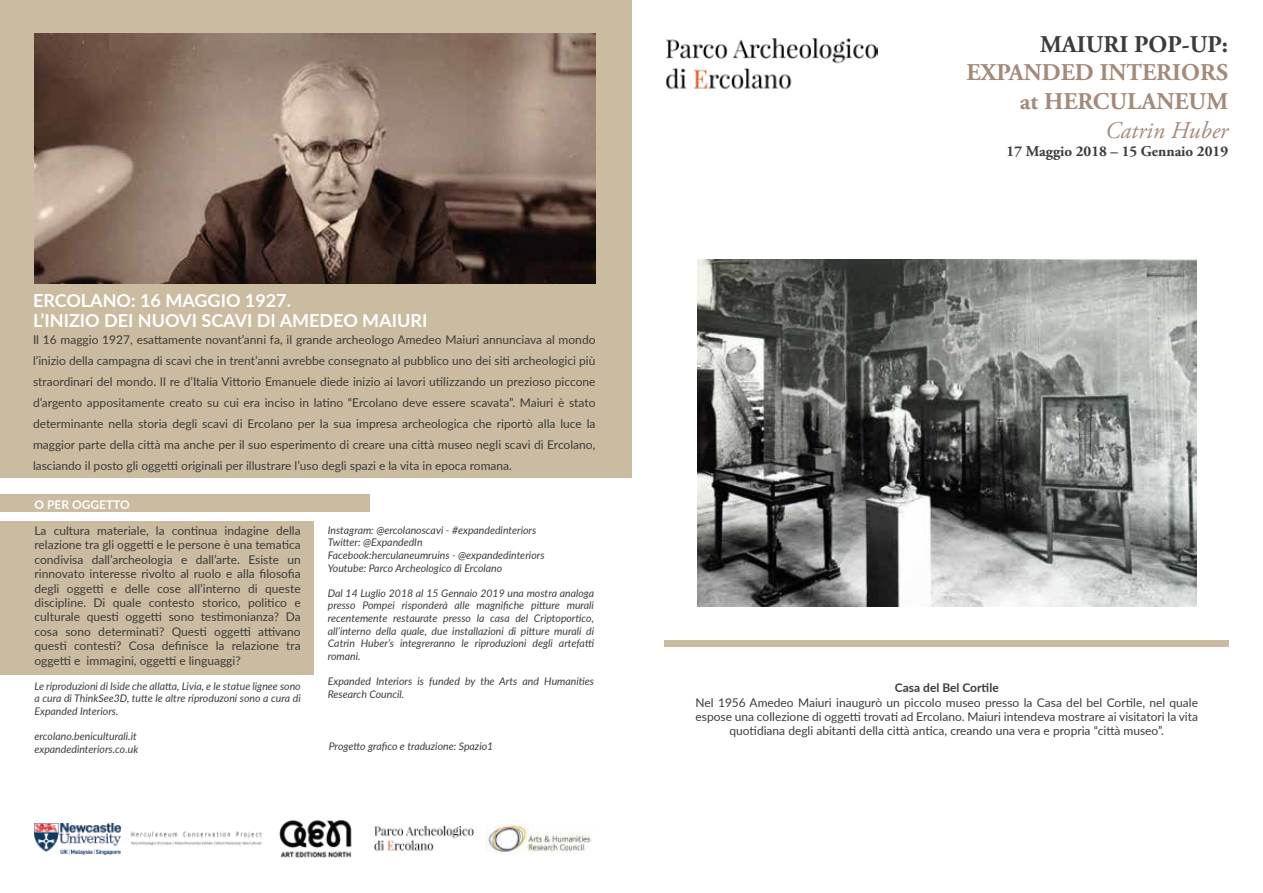
<style>
.page{position:relative;width:1263px;height:893px;background:#fff}
.page>*{position:absolute;margin:0;border:0;box-sizing:border-box;transform-origin:0 0}
.t1{font:700 24px/28.8px "Adobe Garamond Pro";color:#a48a7a;text-align:right}
.t2{font:700 24px "Adobe Garamond Pro";color:#3c3c3b}
.t3{font:italic 24px "Adobe Garamond Pro";color:#a48a7a}
.t4{font:700 18px/19.8px "Lato";color:#fff}
.t5{font:700 15px "Adobe Garamond Pro";color:#3c3c3b}
.t6{font:12px/14.4px "Lato";color:#3c3c3b;text-align:justify}
.t7{font:700 12px "Lato";color:#3c3c3b}
.t8{font:700 12px "Lato";color:#fff}
.t9{font:italic 10.5px/12.6px "Lato";color:#3c3c3b}
</style>
<div class="page">
<div style="left:0;top:521px;width:314px;height:153px;background:#cbbba0"></div>
<div style="left:0;top:494px;width:370px;height:18px;background:#cbbba0"></div>
<div style="left:0;top:0;width:631px;height:478px;background:#cbbba0"></div>
<div style="left:665px;top:640px;width:564px;height:7px;background:#cbbba0"></div>
<img style="left:697px;top:259px;width:499px;height:347px">
<img style="left:34px;top:34px;width:562px;height:250px">
<img style="left:666px;top:38px;width:212px;height:52px">
<img style="left:34px;top:823px;width:86px;height:32px">
<img style="left:279px;top:820px;width:73px;height:38px">
<img style="left:486px;top:824px;width:106px;height:30px">
<img style="left:130px;top:831px;width:132px;height:15px">
<img style="left:374px;top:826px;width:100px;height:25px">
<h2 class="t4" style="left:33px;top:290px;width:396px">ERCOLANO: 16 MAGGIO 1927.<br>L’INIZIO DEI NUOVI SCAVI DI AMEDEO MAIURI</h2>
<p class="t6" style="left:33px;top:328px;width:564px;line-height:21px">Il 16 maggio 1927, esattamente novant’anni fa, il grande archeologo Amedeo Maiuri annunciava al mondo l’inizio della campagna di scavi che in trent’anni avrebbe consegnato al pubblico uno dei siti archeologici più straordinari del mondo. Il re d’Italia Vittorio Emanuele diede inizio ai lavori utilizzando un prezioso piccone d’argento appositamente creato su cui era inciso in latino “Ercolano deve essere scavata”. Maiuri è stato determinante nella storia degli scavi di Ercolano per la sua impresa archeologica che riportò alla luce la maggior parte della città ma anche per il suo esperimento di creare una città museo negli scavi di Ercolano, lasciando il posto gli oggetti originali per illustrare l’uso degli spazi e la vita in epoca romana.</p>
<p class="t8" style="left:34px;top:495px;width:97px">O PER OGGETTO</p>
<p class="t6" style="left:34px;top:523px;width:268px">La cultura materiale, la continua indagine della relazione tra gli oggetti e le persone è una tematica condivisa dall’archeologia e dall’arte. Esiste un rinnovato interesse rivolto al ruolo e alla filosofia degli oggetti e delle cose all’interno di queste discipline. Di quale contesto storico, politico e culturale questi oggetti sono testimonianza? Da cosa sono determinati? Questi oggetti attivano questi contesti? Cosa definisce la relazione tra oggetti e immagini, oggetti e linguaggi?</p>
<p class="t9" style="left:34px;top:679px;width:268px;text-align:justify">Le riproduzioni di Iside che allatta, Livia, e le statue lignee sono a cura di ThinkSee3D, tutte le altre riproduzoni sono a cura di Expanded Interiors.</p>
<p class="t9" style="left:34px;top:730px;width:105px">ercolano.beniculturali.it expandedinteriors.co.uk</p>
<p class="t9" style="left:328px;top:523px;width:218px">Instagram: @ercolanoscavi - #expandedinteriors Twitter: @ExpandedIn Facebook:herculaneumruins - @expandedinteriors Youtube: Parco Archeologico di Ercolano</p>
<p class="t9" style="left:328px;top:586px;width:268px;text-align:justify">Dal 14 Luglio 2018 al 15 Gennaio 2019 una mostra analoga presso Pompei risponderà alle magnifiche pitture murali recentemente restaurate presso la casa del Criptoportico, all’interno della quale, due installazioni di pitture murali di Catrin Huber’s integreranno le riproduzioni degli artefatti romani.</p>
<p class="t9" style="left:328px;top:674px;width:268px">Expanded Interiors is funded by the Arts and Humanities<br>Research Council.</p>
<p class="t9" style="left:329px;top:739px;width:166px">Progetto grafico e traduzione: Spazio1</p>
<h1 class="t2" style="left:1040px;top:30px;width:190px">MAIURI POP-UP:</h1>
<h1 class="t1" style="left:966px;top:59px;width:263px">EXPANDED INTERIORS at HERCULANEUM</h1>
<h1 class="t3" style="left:1105px;top:116px;width:124px">Catrin Huber</h1>
<p class="t5" style="left:1006px;top:143px;width:223px">17 Maggio 2018 – 15 Gennaio 2019</p>
<p class="t7" style="left:895px;top:679px;width:105px">Casa del Bel Cortile</p>
<p class="t6" style="left:695px;top:694px;width:504px;text-align:center">Nel 1956 Amedeo Maiuri inaugurò un piccolo museo presso la Casa del bel Cortile, nel quale espose una collezione di oggetti trovati ad Ercolano. Maiuri intendeva mostrare ai visitatori la vita quotidiana degli abitanti della città antica, creando una vera e propria “città museo”.</p>
</div>
